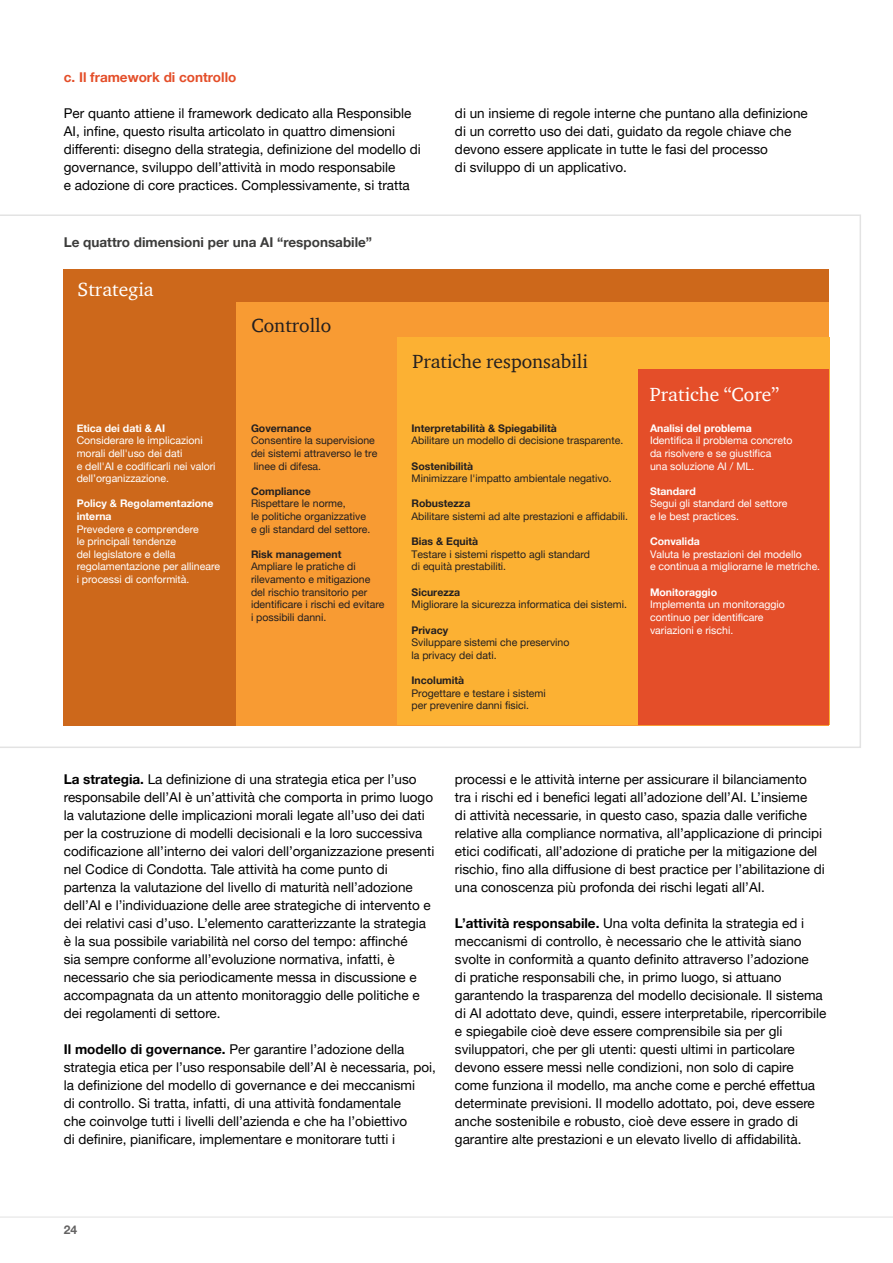
<style>
.page{position:relative;width:893px;height:1263px;background:#fff}
.page>*{position:absolute;margin:0;border:0;box-sizing:border-box;transform-origin:0 0}
.t1{font:19.5px "ITC Charter Com";color:#231f20}
.t2{font:19.5px "ITC Charter Com";color:#fff}
.t3{font:13.5px/18px "Helvetica Neue LT Pro";color:#000}
.t4{font:700 13.5px "Helvetica Neue LT Pro";color:#3c3c3b}
.t5{font:700 13.5px "Helvetica Neue LT Pro";color:#e44e29}
.t6{font:700 12px "Helvetica Neue LT Pro";color:#646363}
.t7{font:10.5px/12.6px "Helvetica Neue";color:#fff}
.t8{font:10.5px/12.6px "Helvetica Neue LT Pro";color:#231f20}
.t9{font:10.5px/12.6px "Helvetica Neue";color:#231f20}
.t10{font:700 10.5px/12.6px "Helvetica Neue";color:#fff}
.t11{font:700 10.5px "Helvetica Neue LT Pro";color:#231f20}
.t12{font:700 10.5px "Helvetica Neue";color:#231f20}
.s1{font-weight:700}
</style>
<div class="page">
<hr style="left:0;top:1217px;width:893px;height:1px;background:#e3e3e3">
<svg style="left:0;top:214px;width:861px;height:534px"></svg>
<div style="left:64px;top:269px;width:765px;height:456px;background:#cd681b"></div>
<div style="left:236px;top:302px;width:593px;height:423px;background:#f89b33"></div>
<div style="left:397px;top:337px;width:432px;height:388px;background:#fcb133"></div>
<div style="left:638px;top:369px;width:191px;height:356px;background:#e44e29"></div>
<p class="t5" style="left:64px;top:69px;width:174px">c. Il framework di controllo</p>
<p class="t3" style="left:64px;top:104px;width:359px">Per quanto attiene il framework dedicato alla Responsible AI, infine, questo risulta articolato in quattro dimensioni differenti: disegno della strategia, definizione del modello di governance, sviluppo dell’attività in modo responsabile<br>e adozione di core practices. Complessivamente, si tratta</p>
<p class="t3" style="left:455px;top:104px;width:354px">di un insieme di regole interne che puntano alla definizione di un corretto uso dei dati, guidato da regole chiave che devono essere applicate in tutte le fasi del processo<br>di sviluppo di un applicativo.</p>
<p class="t4" style="left:64px;top:233px;width:310px">Le quattro dimensioni per una AI “responsabile”</p>
<h1 class="t2" style="left:78px;top:277px;width:78px">Strategia</h1>
<h1 class="t1" style="left:251px;top:313px;width:81px">Controllo</h1>
<p class="t10" style="left:77px;top:422px;width:90px">Etica dei dati &amp; AI</p>
<p class="t7" style="left:77px;top:435px;width:140px">Considerare le implicazioni morali dell'uso dei dati<br>e dell'AI e codificarli nei valori dell’organizzazione.</p>
<p class="t10" style="left:77px;top:498px;width:138px">Policy &amp; Regolamentazione interna</p>
<p class="t7" style="left:77px;top:523px;width:145px">Prevedere e comprendere<br>le principali tendenze<br>del legislatore e della regolamentazione per allineare i processi di conformità.</p>
<p class="t12" style="left:251px;top:420px;width:62px">Governance</p>
<p class="t9" style="left:251px;top:435px;width:128px">Consentire la supervisione dei sistemi attraverso le tre linee di difesa.</p>
<p class="t12" style="left:251px;top:483px;width:61px">Compliance</p>
<p class="t9" style="left:251px;top:498px;width:121px">Rispettare le norme,<br>le politiche organizzative e gli standard del settore.</p>
<p class="t12" style="left:251px;top:546px;width:92px">Risk management</p>
<p class="t9" style="left:251px;top:561px;width:135px">Ampliare le pratiche di rilevamento e mitigazione del rischio transitorio per identificare i rischi ed evitare i possibili danni.</p>
<h1 class="t1" style="left:412px;top:349px;width:177px">Pratiche responsabili</h1>
<p class="t11" style="left:411px;top:422px;width:147px">Interpretabilità &amp; Spiegabilità</p>
<p class="t8" style="left:411px;top:434px;width:213px">Abilitare un modello di decisione trasparente.</p>
<p class="t11" style="left:411px;top:459px;width:63px">Sostenibilità</p>
<p class="t8" style="left:411px;top:472px;width:202px">Minimizzare l'impatto ambientale negativo.</p>
<p class="t11" style="left:411px;top:497px;width:60px">Robustezza</p>
<p class="t8" style="left:411px;top:510px;width:218px">Abilitare sistemi ad alte prestazioni e affidabili.</p>
<p class="t11" style="left:411px;top:535px;width:68px">Bias &amp; Equità</p>
<p class="t8" style="left:411px;top:548px;width:180px">Testare i sistemi rispetto agli standard di equità prestabiliti.</p>
<p class="t11" style="left:411px;top:585px;width:50px">Sicurezza</p>
<p class="t8" style="left:411px;top:598px;width:217px">Migliorare la sicurezza informatica dei sistemi.</p>
<p class="t11" style="left:411px;top:623px;width:38px">Privacy</p>
<p class="t8" style="left:411px;top:636px;width:159px">Sviluppare sistemi che preservino la privacy dei dati.</p>
<p class="t11" style="left:411px;top:674px;width:54px">Incolumità</p>
<p class="t8" style="left:411px;top:686px;width:136px">Progettare e testare i sistemi per prevenire danni fisici.</p>
<h1 class="t2" style="left:650px;top:382px;width:131px">Pratiche “Core”</h1>
<p class="t10" style="left:650px;top:422px;width:103px">Analisi del problema</p>
<p class="t7" style="left:650px;top:435px;width:144px">Identifica il problema concreto da risolvere e se giustifica<br>una soluzione AI / ML.</p>
<p class="t10" style="left:650px;top:485px;width:47px">Standard</p>
<p class="t7" style="left:650px;top:498px;width:139px">Segui gli standard del settore e le best practices.</p>
<p class="t10" style="left:650px;top:535px;width:51px">Convalida</p>
<p class="t7" style="left:650px;top:548px;width:172px">Valuta le prestazioni del modello<br>e continua a migliorarne le metriche.</p>
<p class="t10" style="left:650px;top:586px;width:69px">Monitoraggio</p>
<p class="t7" style="left:650px;top:599px;width:136px">Implementa un monitoraggio continuo per identificare variazioni e rischi.</p>
<p class="t3" style="left:64px;top:770px;width:372px"><span class="s1">La strategia.</span> La definizione di una strategia etica per l’uso responsabile dell’AI è un’attività che comporta in primo luogo la valutazione delle implicazioni morali legate all’uso dei dati per la costruzione di modelli decisionali e la loro successiva codificazione all’interno dei valori dell’organizzazione presenti nel Codice di Condotta. Tale attività ha come punto di partenza la valutazione del livello di maturità nell’adozione dell’AI e l’individuazione delle aree strategiche di intervento e dei relativi casi d’uso. L’elemento caratterizzante la strategia è la sua possibile variabilità nel corso del tempo: affinché<br>sia sempre conforme all’evoluzione normativa, infatti, è necessario che sia periodicamente messa in discussione e accompagnata da un attento monitoraggio delle politiche e dei regolamenti di settore.</p>
<p class="t3" style="left:64px;top:1040px;width:374px"><span class="s1">Il modello di governance.</span> Per garantire l’adozione della strategia etica per l’uso responsabile dell’AI è necessaria, poi, la definizione del modello di governance e dei meccanismi<br>di controllo. Si tratta, infatti, di una attività fondamentale<br>che coinvolge tutti i livelli dell’azienda e che ha l’obiettivo<br>di definire, pianificare, implementare e monitorare tutti i</p>
<p class="t3" style="left:455px;top:770px;width:371px">processi e le attività interne per assicurare il bilanciamento tra i rischi ed i benefici legati all’adozione dell’AI. L’insieme<br>di attività necessarie, in questo caso, spazia dalle verifiche relative alla compliance normativa, all’applicazione di principi etici codificati, all’adozione di pratiche per la mitigazione del rischio, fino alla diffusione di best practice per l’abilitazione di una conoscenza più profonda dei rischi legati all’AI.</p>
<p class="t3" style="left:455px;top:914px;width:373px"><span class="s1">L’attività responsabile.</span> Una volta definita la strategia ed i meccanismi di controllo, è necessario che le attività siano svolte in conformità a quanto definito attraverso l’adozione<br>di pratiche responsabili che, in primo luogo, si attuano garantendo la trasparenza del modello decisionale. Il sistema di AI adottato deve, quindi, essere interpretabile, ripercorribile e spiegabile cioè deve essere comprensibile sia per gli sviluppatori, che per gli utenti: questi ultimi in particolare devono essere messi nelle condizioni, non solo di capire come funziona il modello, ma anche come e perché effettua determinate previsioni. Il modello adottato, poi, deve essere anche sostenibile e robusto, cioè deve essere in grado di garantire alte prestazioni e un elevato livello di affidabilità.</p>
<p class="t6" style="left:64px;top:1222px;width:15px">24</p>
</div>
